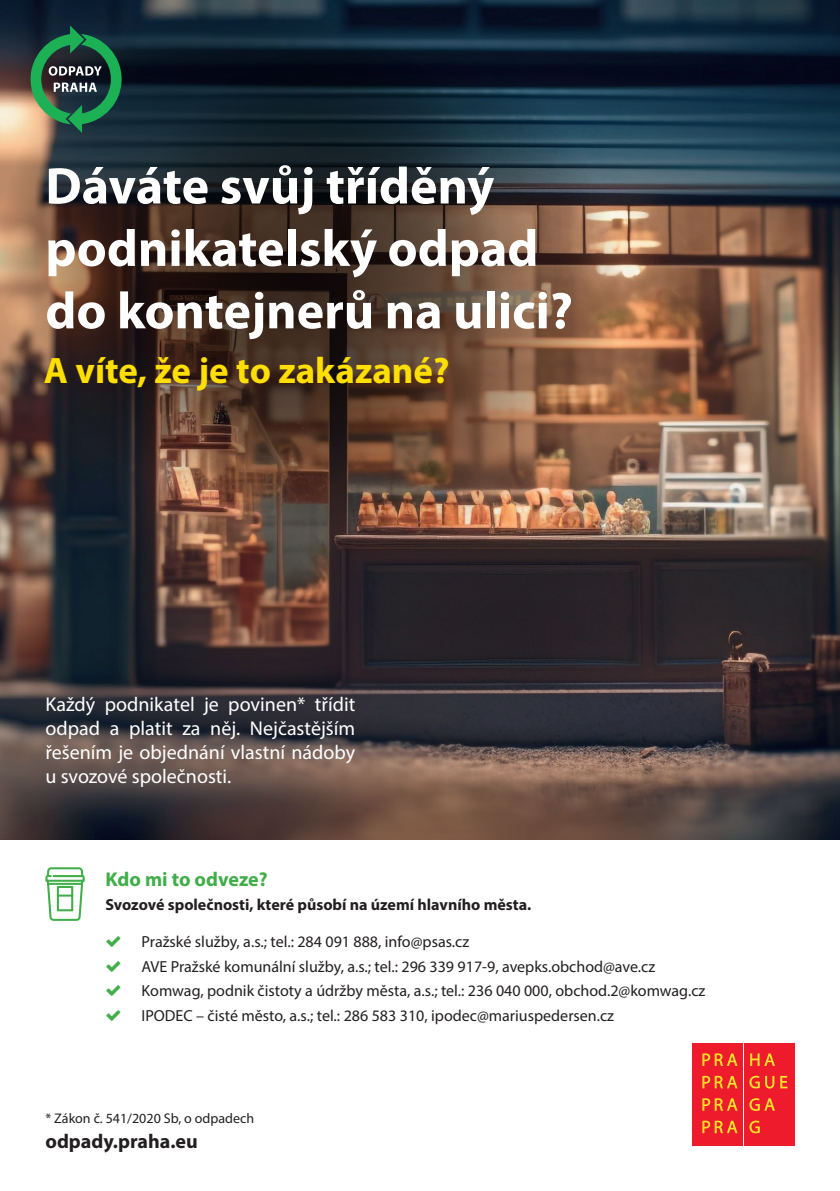
<style>
.page{position:relative;width:840px;height:1191px;background:#fff}
.page>*{position:absolute;margin:0;border:0;box-sizing:border-box;transform-origin:0 0}
.t1{font:700 52px "Myriad Pro";color:#fff}
.t2{font:700 37px "Myriad Pro";color:#ffdf01}
.t3{font:20px/24px "Myriad Pro";color:#fff;text-align:justify}
.t4{font:700 20px "Myriad Pro";color:#231f20}
.t5{font:700 20px "Myriad Pro";color:#40ae49}
.Bulet{font:16px "Myriad Pro";color:#231f20}
.Bulet-2{font:700 16px "Myriad Pro";color:#231f20}
.t6{font:14px "Myriad Pro";color:#231f20}
</style>
<div class="page">
<img style="left:0;top:0;width:839px;height:839px">
<svg style="left:0;top:0;width:499px;height:499px;background:#423a37"></svg>
<svg style="left:121px;top:37px;width:500px;height:499px;background:#483830"></svg>
<div style="left:692px;top:1043px;width:50px;height:102px;background:#ee1b2d"></div>
<div style="left:744px;top:1043px;width:50px;height:102px;background:#ee1b2d"></div>
<svg style="left:702px;top:1053px;width:35px;height:13px"></svg>
<svg style="left:750px;top:1053px;width:24px;height:13px"></svg>
<svg style="left:702px;top:1075px;width:35px;height:13px"></svg>
<svg style="left:749px;top:1075px;width:38px;height:13px"></svg>
<svg style="left:702px;top:1098px;width:35px;height:12px"></svg>
<svg style="left:749px;top:1098px;width:25px;height:12px"></svg>
<svg style="left:702px;top:1120px;width:35px;height:13px"></svg>
<svg style="left:749px;top:1120px;width:10px;height:13px"></svg>
<svg style="left:45px;top:867px;width:40px;height:54px"></svg>
<svg style="left:31px;top:26px;width:90px;height:107px;background:#32604b"></svg>
<p class="t1" style="left:45px;top:152px;width:450px">Dáváte svůj tříděný</p>
<p class="t1" style="left:45px;top:214px;width:494px">podnikatelský odpad</p>
<p class="t1" style="left:45px;top:277px;width:529px">do kontejnerů na ulici?</p>
<p class="t2" style="left:44px;top:346px;width:407px">A víte, že je to zakázané?</p>
<p class="t3" style="left:45px;top:692px;width:311px">Každý podnikatel je povinen* třídit odpad a platit za něj. Nejčastějším řešením je objednání vlastní nádoby u svozové společnosti.</p>
<p class="t5" style="left:105px;top:865px;width:164px">Kdo mi to odveze?</p>
<p class="Bulet-2" style="left:105px;top:894px;width:427px">Svozové společnosti, které působí na území hlavního města.</p>
<p class="Bulet" style="left:141px;top:931px;width:329px">Pražské služby, a.s.; tel.: 284 091 888, info@psas.cz</p>
<p class="Bulet" style="left:141px;top:956px;width:515px">AVE Pražské komunální služby, a.s.; tel.: 296 339 917-9, avepks.obchod@ave.cz</p>
<p class="Bulet" style="left:141px;top:981px;width:565px">Komwag, podnik čistoty a údržby města, a.s.; tel.: 236 040 000, obchod.2@komwag.cz</p>
<p class="Bulet" style="left:141px;top:1006px;width:474px">IPODEC – čisté město, a.s.; tel.: 286 583 310, ipodec@mariuspedersen.cz</p>
<p class="t6" style="left:45px;top:1109px;width:210px">* Zákon č. 541/2020 Sb, o odpadech</p>
<p class="t4" style="left:45px;top:1128px;width:154px">odpady.praha.eu</p>
</div>
